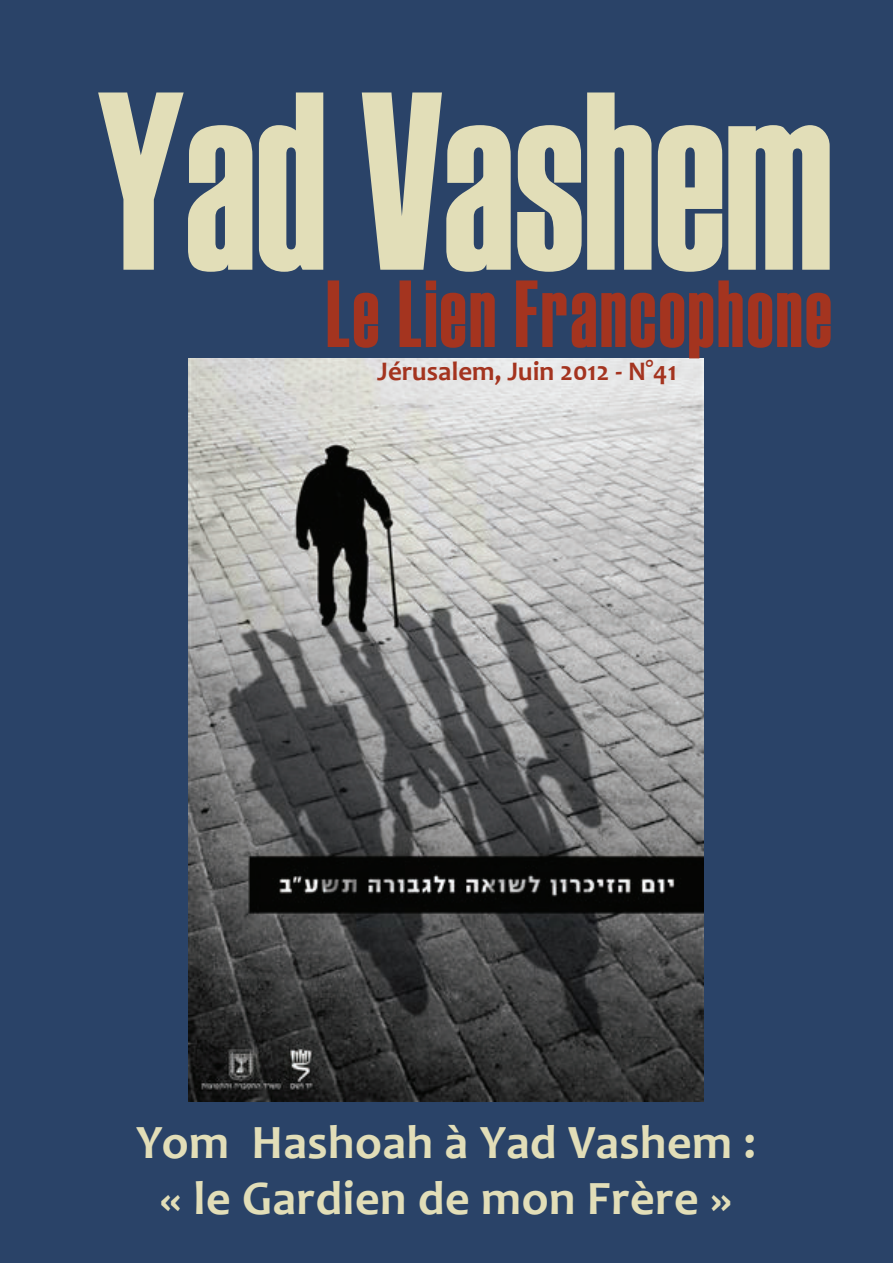
<style>
.page{position:relative;width:893px;height:1263px;background:#2a4368}
.page>*{position:absolute;margin:0;border:0;box-sizing:border-box;transform-origin:0 0}
.t1{font:253.2px "Haettenschweiler";color:#e2deb8;scale:.78 1}
.t2{font:700 48.15px/56.2px "Candara";letter-spacing:.01em;color:#e2deb8;text-align:center}
.t3{font:700 27px "Candara";color:#a4341f}
</style>
<div class="page">
<img style="left:189px;top:358px;width:514px;height:744px">
<svg style="left:328px;top:280px;width:503px;height:78px"></svg>
<h1 class="t1" style="left:97px;top:37px;width:944px">Yad Vashem</h1>
<p class="t3" style="left:377px;top:355px;width:301px">Jérusalem, Juin 2012 - N°41</p>
<p class="t2" style="left:136px;top:1114px;width:621px">Yom Hashoah à Yad Vashem : « le Gardien de mon Frère »</p>
</div>
